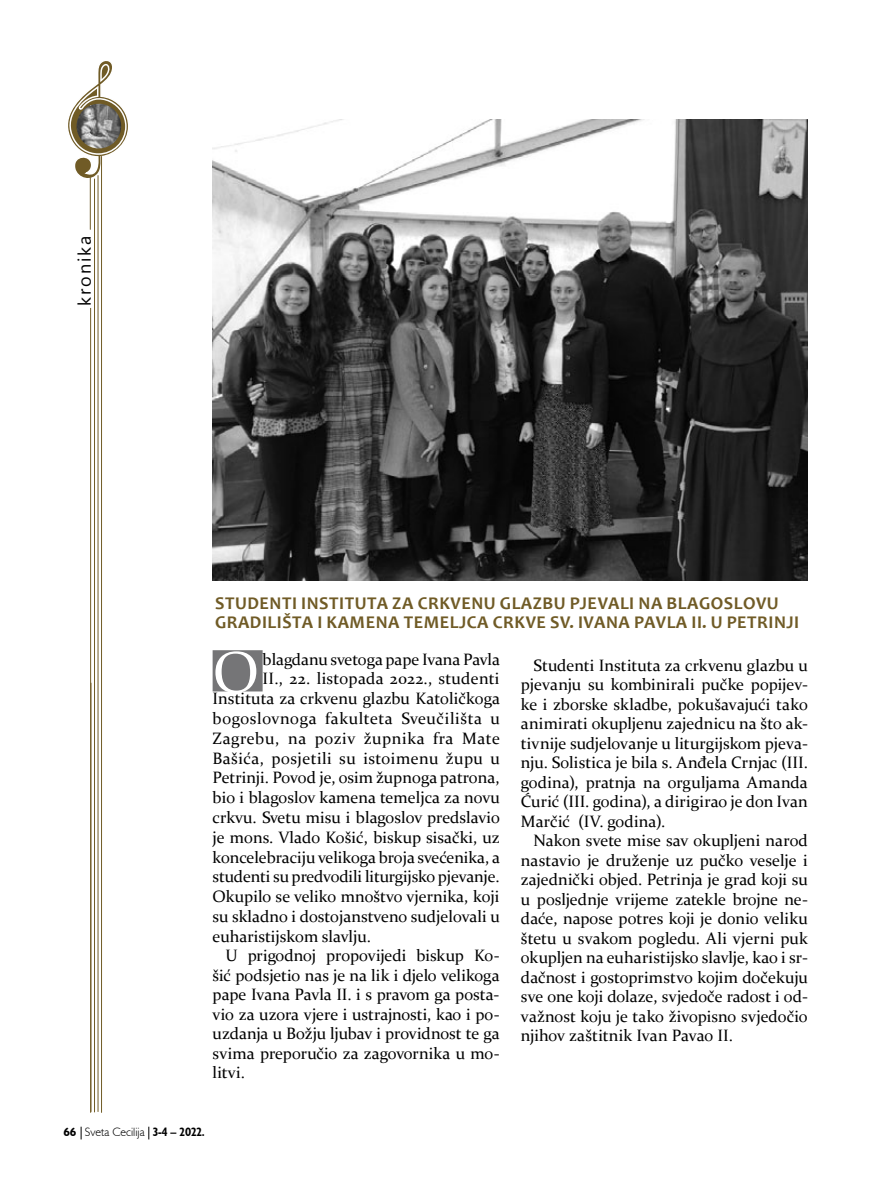
<style>
.page{position:relative;width:893px;height:1191px;background:#fff}
.page>*{position:absolute;margin:0;border:0;box-sizing:border-box;transform-origin:0 0}
.t1{font:57.9px "Constantia";color:#fff}
.t2{font:700 18px/19.5px "Candara";letter-spacing:.03em;color:#705b26}
.t3{font:18px "Microsoft Tai Le";letter-spacing:.1em;color:#000}
.t4{font:16.5px/19.5px "Constantia";color:#000;text-align:justify}
.t5{font:16.5px "Constantia";letter-spacing:.035em;color:#000}
.t6{font:16.5px "Constantia";letter-spacing:.025em;color:#000}
.t7{font:300 12px "Humanist 521 BT";color:#000}
.s1{font-weight:700}
.s2{font-weight:700;font-stretch:condensed}
</style>
<div class="page">
<svg style="left:81px;top:1126px;width:1px;height:13px"></svg>
<svg style="left:148px;top:1126px;width:1px;height:13px"></svg>
<div style="left:213px;top:650px;width:50px;height:41px;background:#757577"></div>
<img style="left:213px;top:119px;width:595px;height:462px">
<svg style="left:68px;top:61px;width:60px;height:124px"></svg>
<hr style="left:98px;top:175px;width:1px;height:936px;background:#705b26">
<hr style="left:101px;top:156px;width:1px;height:956px;background:#705b26">
<hr style="left:94px;top:179px;width:1px;height:933px;background:#705b26">
<hr style="left:91px;top:683px;width:1px;height:428px;background:#705b26">
<hr style="left:90px;top:177px;width:1px;height:53px;background:#705b26">
<hr style="left:90px;top:308px;width:1px;height:804px;background:#705b26">
<img style="left:77px;top:104px;width:44px;height:44px;border-radius:22px">
<p class="t3" style="left:74px;top:305px;width:71px;rotate:-90deg">kronika</p>
<p class="t7" style="left:63px;top:1124px;width:106px"><span class="s1">66</span> Sveta Cecilija <span class="s2">3-4</span></p>
<p class="t2" style="left:215px;top:593px;width:586px">STUDENTI INSTITUTA ZA CRKVENU GLAZBU PJEVALI NA BLAGOSLOVU<br>GRADILIŠTA I KAMENA TEMELJCA CRKVE SV. IVANA PAVLA II. U PETRINJI</p>
<h1 class="t1" style="left:213px;top:633px;width:48px">O</h1>
<p class="t4" style="left:263px;top:648px;width:239px">blagdanu svetoga pape Ivana Pavla</p>
<p class="t4" style="left:263px;top:668px;width:238px">II., 22. listopada 2022., studenti</p>
<p class="t4" style="left:213px;top:688px;width:289px">Instituta za crkvenu glazbu Katoličkoga</p>
<p class="t5" style="left:213px;top:707px;width:289px">bogoslovnoga fakulteta Sveučilišta u</p>
<p class="t5" style="left:213px;top:727px;width:289px">Zagrebu, na poziv župnika fra Mate</p>
<p class="t6" style="left:213px;top:746px;width:289px">Bašića, posjetili su istoimenu župu u</p>
<p class="t4" style="left:213px;top:767px;width:288px">Petrinji. Povod je, osim župnoga patrona,</p>
<p class="t4" style="left:213px;top:787px;width:289px">bio i blagoslov kamena temeljca za novu</p>
<p class="t4" style="left:213px;top:807px;width:289px">crkvu. Svetu misu i blagoslov predslavio</p>
<p class="t4" style="left:213px;top:826px;width:289px">je mons. Vlado Košić, biskup sisački, uz</p>
<p class="t4" style="left:213px;top:846px;width:289px">koncelebraciju velikoga broja svećenika, a</p>
<p class="t4" style="left:213px;top:866px;width:289px">studenti su predvodili liturgijsko pjevanje.</p>
<p class="t4" style="left:213px;top:886px;width:289px">Okupilo se veliko mnoštvo vjernika, koji</p>
<p class="t4" style="left:213px;top:906px;width:289px">su skladno i dostojanstveno sudjelovali u</p>
<p class="t4" style="left:213px;top:925px;width:160px">euharistijskom slavlju.</p>
<p class="t4" style="left:225px;top:945px;width:276px">U prigodnoj propovijedi biskup Ko-</p>
<p class="t4" style="left:213px;top:964px;width:288px">šić podsjetio nas je na lik i djelo velikoga</p>
<p class="t4" style="left:213px;top:984px;width:288px">pape Ivana Pavla II. i s pravom ga posta-</p>
<p class="t4" style="left:213px;top:1003px;width:289px">vio za uzora vjere i ustrajnosti, kao i po-</p>
<p class="t4" style="left:213px;top:1023px;width:289px">uzdanja u Božju ljubav i providnost te ga</p>
<p class="t4" style="left:213px;top:1042px;width:289px">svima preporučio za zagovornika u mo-</p>
<p class="t4" style="left:213px;top:1062px;width:34px">litvi.</p>
<p class="t4" style="left:521px;top:654px;width:289px;text-indent:13px">Studenti Instituta za crkvenu glazbu u pjevanju su kombinirali pučke popijev&shy;ke i zborske skladbe, pokušavajući tako animirati okupljenu zajednicu na što ak&shy;tivnije sudjelovanje u liturgijskom pjeva&shy;nju. Solistica je bila s. Anđela Crnjac (III. godina), pratnja na orguljama Amanda Ćurić (III. godina), a dirigirao je don Ivan Marčić (IV. godina).</p>
<p class="t4" style="left:521px;top:830px;width:289px;text-indent:13px">Nakon svete mise sav okupljeni narod nastavio je druženje uz pučko veselje i zajednički objed. Petrinja je grad koji su u posljednje vrijeme zatekle brojne ne&shy;daće, napose potres koji je donio veliku štetu u svakom pogledu. Ali vjerni puk okupljen na euharistijsko slavlje, kao i sr&shy;dačnost i gostoprimstvo kojim dočekuju sve one koji dolaze, svjedoče radost i od&shy;važnost koju je tako živopisno svjedočio njihov zaštitnik Ivan Pavao II.</p>
</div>
